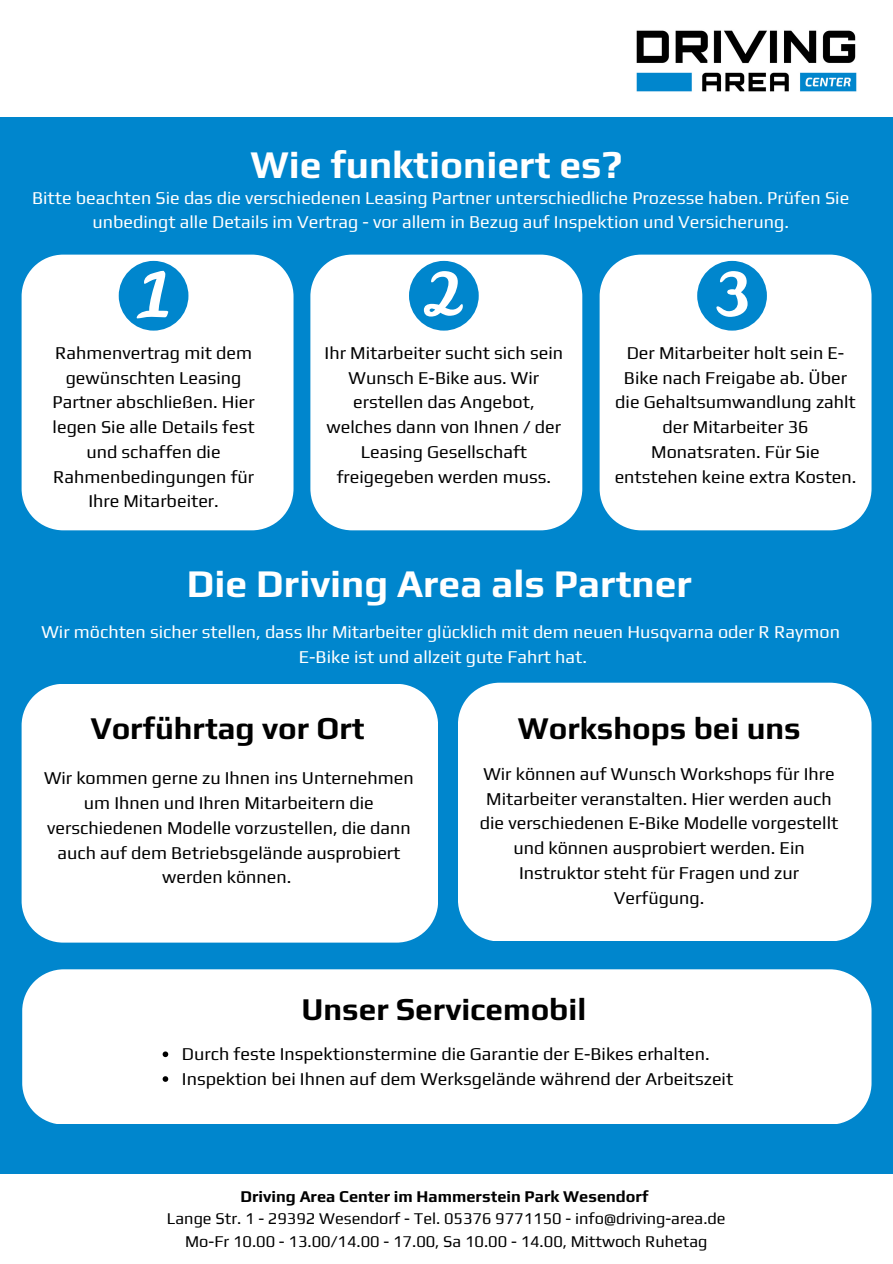
<style>
.page{position:relative;width:893px;height:1264px;background:#fff}
.page>*{position:absolute;margin:0;border:0;box-sizing:border-box;transform-origin:0 0}
.t1{font:700 39px "Play";color:#fff}
.t2{font:700 31.5px "Play";color:#000}
.t3{font:18px/24.8px "Play";color:#000;text-align:center}
.t4{font:18px/24.8px "Play";color:#fff;text-align:center}
.t5{font:16.35px "Play";color:#000}
.t6{font:700 16.35px "Play";color:#000}
</style>
<div class="page">
<div style="left:0;top:117px;width:892px;height:1056px;background:#0086cd"></div>
<img style="left:636px;top:30px;width:221px;height:62px">
<div style="left:22px;top:254px;width:271px;height:276px;background:#fff"></div>
<div style="left:310px;top:254px;width:272px;height:276px;background:#fff"></div>
<div style="left:599px;top:254px;width:272px;height:276px;background:#fff"></div>
<div style="left:22px;top:684px;width:416px;height:258px;background:#fff"></div>
<div style="left:458px;top:682px;width:413px;height:259px;background:#fff"></div>
<div style="left:22px;top:969px;width:849px;height:155px;background:#fff"></div>
<svg style="left:119px;top:261px;width:69px;height:69px"></svg>
<svg style="left:409px;top:261px;width:69px;height:69px"></svg>
<svg style="left:697px;top:261px;width:69px;height:69px"></svg>
<svg style="left:163px;top:1051px;width:5px;height:6px"></svg>
<svg style="left:163px;top:1076px;width:5px;height:5px"></svg>
<p class="t1" style="left:250px;top:141px;width:373px">Wie funktioniert es?</p>
<p class="t4" style="left:32px;top:185px;width:818px">Bitte beachten Sie das die verschiedenen Leasing Partner unterschiedliche Prozesse haben. Prüfen Sie unbedingt alle Details im Vertrag - vor allem in Bezug auf Inspektion und Versicherung.</p>
<p class="t3" style="left:52px;top:340px;width:204px">Rahmenvertrag mit dem gewünschten Leasing<br>Partner abschließen. Hier legen Sie alle Details fest und schaffen die<br>Rahmenbedingungen für<br>Ihre Mitarbeiter.</p>
<p class="t3" style="left:324px;top:340px;width:240px">Ihr Mitarbeiter sucht sich sein<br>Wunsch E-Bike aus. Wir erstellen das Angebot, welches dann von Ihnen / der<br>Leasing Gesellschaft freigegeben werden muss.</p>
<p class="t3" style="left:614px;top:340px;width:243px">Der Mitarbeiter holt sein E-<br>Bike nach Freigabe ab. Über die Gehaltsumwandlung zahlt der Mitarbeiter 36<br>Monatsraten. Für Sie entstehen keine extra Kosten.</p>
<p class="t1" style="left:187px;top:561px;width:506px">Die Driving Area als Partner</p>
<p class="t4" style="left:42px;top:619px;width:799px">Wir möchten sicher stellen, dass Ihr Mitarbeiter glücklich mit dem neuen Husqvarna oder R Raymon</p>
<p class="t4" style="left:299px;top:644px;width:289px">E-Bike ist und allzeit gute Fahrt hat.</p>
<p class="t2" style="left:91px;top:709px;width:275px">Vorführtag vor Ort</p>
<p class="t3" style="left:44px;top:765px;width:371px">Wir kommen gerne zu Ihnen ins Unternehmen um Ihnen und Ihren Mitarbeitern die verschiedenen Modelle vorzustellen, die dann auch auf dem Betriebsgelände ausprobiert werden können.</p>
<p class="t3" style="left:480px;top:761px;width:360px">Wir können auf Wunsch Workshops für Ihre Mitarbeiter veranstalten. Hier werden auch die verschiedenen E-Bike Modelle vorgestellt und können ausprobiert werden. Ein Instruktor steht für Fragen und zur Verfügung.</p>
<p class="t2" style="left:517px;top:709px;width:284px">Workshops bei uns</p>
<p class="t2" style="left:301px;top:990px;width:286px">Unser Servicemobil</p>
<p class="t3" style="left:182px;top:1041px;width:529px">Durch feste Inspektionstermine die Garantie der E-Bikes erhalten.</p>
<p class="t3" style="left:182px;top:1066px;width:553px">Inspektion bei Ihnen auf dem Werksgelände während der Arbeitszeit</p>
<p class="t6" style="left:240px;top:1186px;width:409px">Driving Area Center im Hammerstein Park Wesendorf</p>
<p class="t5" style="left:167px;top:1208px;width:560px">Lange Str. 1 - 29392 Wesendorf - Tel. 05376 9771150 - info@driving-area.de</p>
<p class="t5" style="left:185px;top:1231px;width:524px">Mo-Fr 10.00 - 13.00/14.00 - 17.00, Sa 10.00 - 14.00, Mittwoch Ruhetag</p>
</div>
